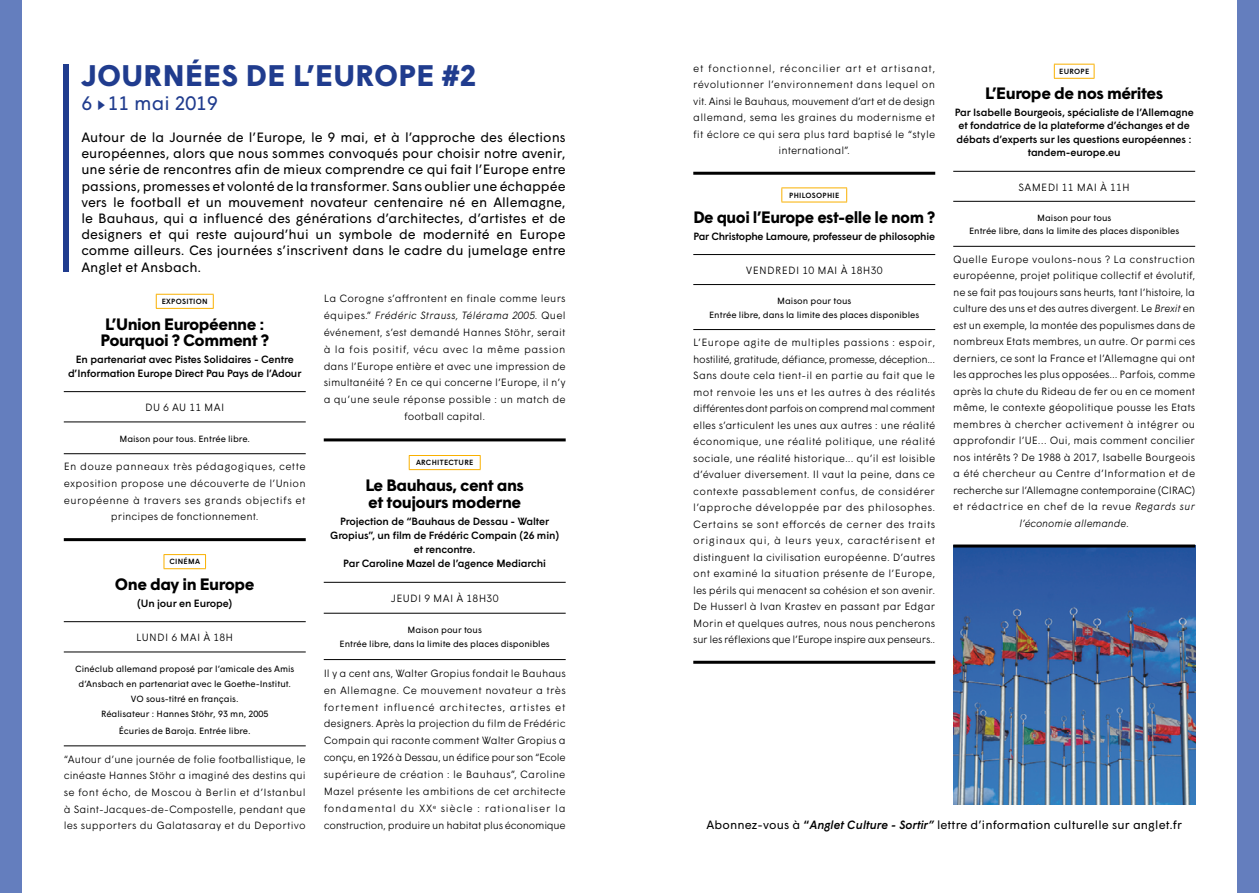
<style>
.page{position:relative;width:1259px;height:893px;background:#fff}
.page>*{position:absolute;margin:0;border:0;box-sizing:border-box;transform-origin:0 0}
.t1{font:700 29.7px "Wigrum";letter-spacing:.01em;color:#203c8e}
.t2{font:19.5px "Wigrum";color:#203c8e}
.t3{font:700 16.5px/16.6px "Wigrum";letter-spacing:-.03em;color:#000}
.t4{font:13.5px/16.2px "Wigrum";color:#000;text-align:justify}
.t5{font:12px "Wigrum";letter-spacing:.01em;color:#000}
.t6{font:300 10.5px/16.5px "Wigrum";letter-spacing:.005em;color:#000;text-align:justify}
.t7{font:500 10.5px/14px "Wigrum";letter-spacing:-.01em;color:#000;text-align:center}
.t8{font:300 10.5px/16.6px "Wigrum";letter-spacing:.03em;color:#000;text-align:center}
.t9{font:9px/15.1px "Wigrum";color:#000;text-align:center}
.t10{font:500 7.5px "Wigrum";letter-spacing:.04em;color:#000}
.s1{font-weight:500;font-size:19.35px}
.s2{font-style:italic}
.s3{font-weight:500}
.s4{font-weight:500;font-style:italic}
</style>
<div class="page">
<img style="left:953px;top:547px;width:242px;height:258px">
<div style="left:64px;top:64px;width:5px;height:208px;background:#203c8e"></div>
<div style="left:0;top:0;width:21px;height:893px;background:#647ebe"></div>
<div style="left:1237px;top:0;width:22px;height:893px;background:#647ebe"></div>
<hr style="left:64px;top:391px;width:242px;height:1px;background:#000">
<hr style="left:64px;top:422px;width:242px;height:1px;background:#000">
<hr style="left:64px;top:453px;width:242px;height:1px;background:#000">
<hr style="left:64px;top:538px;width:242px;height:3px;background:#000">
<hr style="left:64px;top:621px;width:242px;height:1px;background:#000">
<hr style="left:64px;top:652px;width:242px;height:1px;background:#000">
<hr style="left:64px;top:746px;width:242px;height:1px;background:#000">
<hr style="left:156px;top:294px;width:58px;height:1px;background:#f9b000">
<svg style="left:156px;top:295px;width:1px;height:13px"></svg>
<svg style="left:213px;top:295px;width:1px;height:13px"></svg>
<hr style="left:156px;top:308px;width:58px;height:1px;background:#f9b000">
<hr style="left:164px;top:554px;width:42px;height:1px;background:#f9b000">
<svg style="left:164px;top:555px;width:1px;height:13px"></svg>
<svg style="left:205px;top:555px;width:1px;height:13px"></svg>
<hr style="left:164px;top:568px;width:42px;height:1px;background:#f9b000">
<hr style="left:324px;top:438px;width:242px;height:3px;background:#000">
<hr style="left:324px;top:582px;width:242px;height:1px;background:#000">
<hr style="left:324px;top:613px;width:242px;height:1px;background:#000">
<hr style="left:324px;top:659px;width:242px;height:1px;background:#000">
<hr style="left:409px;top:455px;width:71px;height:1px;background:#f9b000">
<svg style="left:409px;top:456px;width:1px;height:13px"></svg>
<svg style="left:480px;top:456px;width:1px;height:13px"></svg>
<hr style="left:409px;top:469px;width:71px;height:1px;background:#f9b000">
<hr style="left:693px;top:172px;width:242px;height:3px;background:#000">
<hr style="left:693px;top:254px;width:242px;height:1px;background:#000">
<hr style="left:693px;top:284px;width:242px;height:1px;background:#000">
<hr style="left:693px;top:329px;width:242px;height:1px;background:#000">
<hr style="left:693px;top:661px;width:242px;height:3px;background:#000">
<hr style="left:781px;top:188px;width:66px;height:1px;background:#f9b000">
<svg style="left:781px;top:188px;width:1px;height:14px"></svg>
<svg style="left:846px;top:188px;width:1px;height:14px"></svg>
<hr style="left:781px;top:202px;width:66px;height:1px;background:#f9b000">
<hr style="left:953px;top:171px;width:242px;height:1px;background:#000">
<hr style="left:953px;top:201px;width:242px;height:1px;background:#000">
<hr style="left:953px;top:246px;width:242px;height:1px;background:#000">
<hr style="left:953px;top:544px;width:242px;height:3px;background:#000">
<hr style="left:1054px;top:64px;width:40px;height:1px;background:#f9b000">
<svg style="left:1054px;top:65px;width:1px;height:13px"></svg>
<svg style="left:1093px;top:65px;width:1px;height:13px"></svg>
<hr style="left:1054px;top:78px;width:40px;height:1px;background:#f9b000">
<h1 class="t1" style="left:81px;top:53px;width:397px">JOURNÉES DE L’EUROPE #2</h1>
<h2 class="t2" style="left:81px;top:88px;width:138px">6 <span class="s1">▸</span> 11 mai 2019</h2>
<p class="t4" style="left:81px;top:128px;width:486px">Autour de la Journée de l’Europe, le 9 mai, et à l’approche des élections européennes, alors que nous sommes convoqués pour choisir notre avenir, une série de rencontres afin de mieux comprendre ce qui fait l’Europe entre passions, promesses et volonté de la transformer. Sans oublier une échappée vers le football et un mouvement novateur centenaire né en Allemagne, le Bauhaus, qui a influencé des générations d’architectes, d’artistes et de designers et qui reste aujourd’hui un symbole de modernité en Europe comme ailleurs. Ces journées s’inscrivent dans le cadre du jumelage entre Anglet et Ansbach.</p>
<p class="t10" style="left:162px;top:296px;width:47px">EXPOSITION</p>
<h3 class="t3" style="left:100px;top:314px;width:170px">L’Union Européenne :<br>Pourquoi ? Comment ?</h3>
<p class="t7" style="left:68px;top:352px;width:235px">En partenariat avec Pistes Solidaires - Centre d’Information Europe Direct Pau Pays de l’Adour</p>
<p class="t6" style="left:145px;top:399px;width:81px">DU 6 AU 11 MAI</p>
<p class="t9" style="left:119px;top:430px;width:132px">Maison pour tous. Entrée libre.</p>
<p class="t8" style="left:64px;top:458px;width:243px">En douze panneaux très pédagogiques, cette exposition propose une découverte de l’Union européenne à travers ses grands objectifs et principes de fonctionnement.</p>
<p class="t10" style="left:169px;top:556px;width:32px">CINÉMA</p>
<h3 class="t3" style="left:115px;top:575px;width:141px">One day in Europe</h3>
<p class="t7" style="left:137px;top:595px;width:97px">(Un jour en Europe)</p>
<p class="t8" style="left:136px;top:629px;width:99px">LUNDI 6 MAI À 18H</p>
<p class="t9" style="left:75px;top:660px;width:221px">Cinéclub allemand proposé par l’amicale des Amis d’Ansbach en partenariat avec le Goethe-Institut.<br>VO sous-titré en français.<br>Réalisateur : Hannes Stöhr, 93 mn, 2005</p>
<p class="t9" style="left:119px;top:722px;width:133px">Écuries de Baroja. Entrée libre.</p>
<p class="t6" style="left:64px;top:750px;width:243px">“Autour d’une journée de folie footballistique, le cinéaste Hannes Stöhr a imaginé des destins qui se font écho, de Moscou à Berlin et d’Istanbul à Saint-Jacques-de-Compostelle, pendant que les supporters du Galatasaray et du Deportivo</p>
<p class="t6" style="left:324px;top:289px;width:243px;line-height:17px;text-align:center">La Corogne s’affrontent en finale comme leurs équipes.” <span class="s2">Frédéric Strauss, Télérama 2005.</span> Quel événement, s’est demandé Hannes Stöhr, serait à la fois positif, vécu avec la même passion dans l’Europe entière et avec une impression de simultanéité ? En ce qui concerne l’Europe, il n’y a qu’une seule réponse possible : un match de football capital.</p>
<p class="t10" style="left:416px;top:457px;width:59px">ARCHITECTURE</p>
<h3 class="t3" style="left:365px;top:476px;width:160px">Le Bauhaus, cent ans et toujours moderne</h3>
<p class="t7" style="left:330px;top:514px;width:230px">Projection de “Bauhaus de Dessau - Walter Gropius”, un film de Frédéric Compain (26 min) et rencontre.<br>Par Caroline Mazel de l’agence Mediarchi</p>
<p class="t8" style="left:391px;top:590px;width:109px">JEUDI 9 MAI À 18H30</p>
<p class="t9" style="left:339px;top:622px;width:212px;line-height:14px">Maison pour tous<br>Entrée libre, dans la limite des places disponibles</p>
<p class="t6" style="left:324px;top:664px;width:244px;line-height:17px">Il y a cent ans, Walter Gropius fondait le Bauhaus en Allemagne. Ce mouvement novateur a très fortement influencé architectes, artistes et designers. Après la projection du film de Frédéric Compain qui raconte comment Walter Gropius a conçu, en 1926 à Dessau, un édifice pour son “Ecole supérieure de création : le Bauhaus”, Caroline Mazel présente les ambitions de cet architecte fondamental du XX<sup>e</sup> siècle : rationaliser la construction, produire un habitat plus économique</p>
<p class="t6" style="left:693px;top:59px;width:243px;text-align:center">et fonctionnel, réconcilier art et artisanat, révolutionner l’environnement dans lequel on vit. Ainsi le Bauhaus, mouvement d’art et de design allemand, sema les graines du modernisme et fit éclore ce qui sera plus tard baptisé le “style international”.</p>
<p class="t10" style="left:789px;top:189px;width:52px">PHILOSOPHIE</p>
<h3 class="t3" style="left:693px;top:208px;width:243px">De quoi l’Europe est-elle le nom ?</h3>
<p class="t7" style="left:693px;top:228px;width:243px">Par Christophe Lamoure, professeur de philosophie</p>
<p class="t8" style="left:746px;top:261px;width:138px">VENDREDI 10 MAI À 18H30</p>
<p class="t9" style="left:709px;top:294px;width:212px;line-height:13.5px">Maison pour tous<br>Entrée libre, dans la limite des places disponibles</p>
<p class="t6" style="left:693px;top:333px;width:243px">L’Europe agite de multiples passions : espoir, hostilité, gratitude, défiance, promesse, déception...<br>Sans doute cela tient-il en partie au fait que le mot renvoie les uns et les autres à des réalités différentes dont parfois on comprend mal comment elles s’articulent les unes aux autres : une réalité économique, une réalité politique, une réalité sociale, une réalité historique... qu’il est loisible d’évaluer diversement. Il vaut la peine, dans ce contexte passablement confus, de considérer l’approche développée par des philosophes.<br>Certains se sont efforcés de cerner des traits originaux qui, à leurs yeux, caractérisent et distinguent la civilisation européenne. D’autres ont examiné la situation présente de l’Europe, les périls qui menacent sa cohésion et son avenir.<br>De Husserl à Ivan Krastev en passant par Edgar Morin et quelques autres, nous nous pencherons sur les réflexions que l’Europe inspire aux penseurs..</p>
<p class="t10" style="left:1059px;top:66px;width:32px">EUROPE</p>
<h3 class="t3" style="left:985px;top:84px;width:179px">L’Europe de nos mérites</h3>
<p class="t7" style="left:954px;top:105px;width:241px;line-height:13.5px">Par Isabelle Bourgeois, spécialiste de l’Allemagne et fondatrice de la plateforme d’échanges et de débats d’experts sur les questions européennes : tandem-europe.eu</p>
<p class="t8" style="left:1018px;top:178px;width:113px">SAMEDI 11 MAI À 11H</p>
<p class="t9" style="left:969px;top:210px;width:212px;line-height:13.5px">Maison pour tous<br>Entrée libre, dans la limite des places disponibles</p>
<p class="t6" style="left:953px;top:250px;width:243px;text-align:center">Quelle Europe voulons-nous ? La construction européenne, projet politique collectif et évolutif, ne se fait pas toujours sans heurts, tant l’histoire, la culture des uns et des autres divergent. Le <span class="s2">Brexit</span> en est un exemple, la montée des populismes dans de nombreux Etats membres, un autre. Or parmi ces derniers, ce sont la France et l’Allemagne qui ont les approches les plus opposées... Parfois, comme après la chute du Rideau de fer ou en ce moment même, le contexte géopolitique pousse les Etats membres à chercher activement à intégrer ou approfondir l’UE… Oui, mais comment concilier nos intérêts ? De 1988 à 2017, Isabelle Bourgeois a été chercheur au Centre d’Information et de recherche sur l’Allemagne contemporaine (CIRAC) et rédactrice en chef de la revue <span class="s2">Regards sur l’économie allemande</span>.</p>
<p class="t5" style="left:706px;top:815px;width:477px">Abonnez-vous à <span class="s3">“</span><span class="s4">Anglet Culture - Sortir”</span> lettre d’information culturelle sur anglet.fr</p>
</div>
